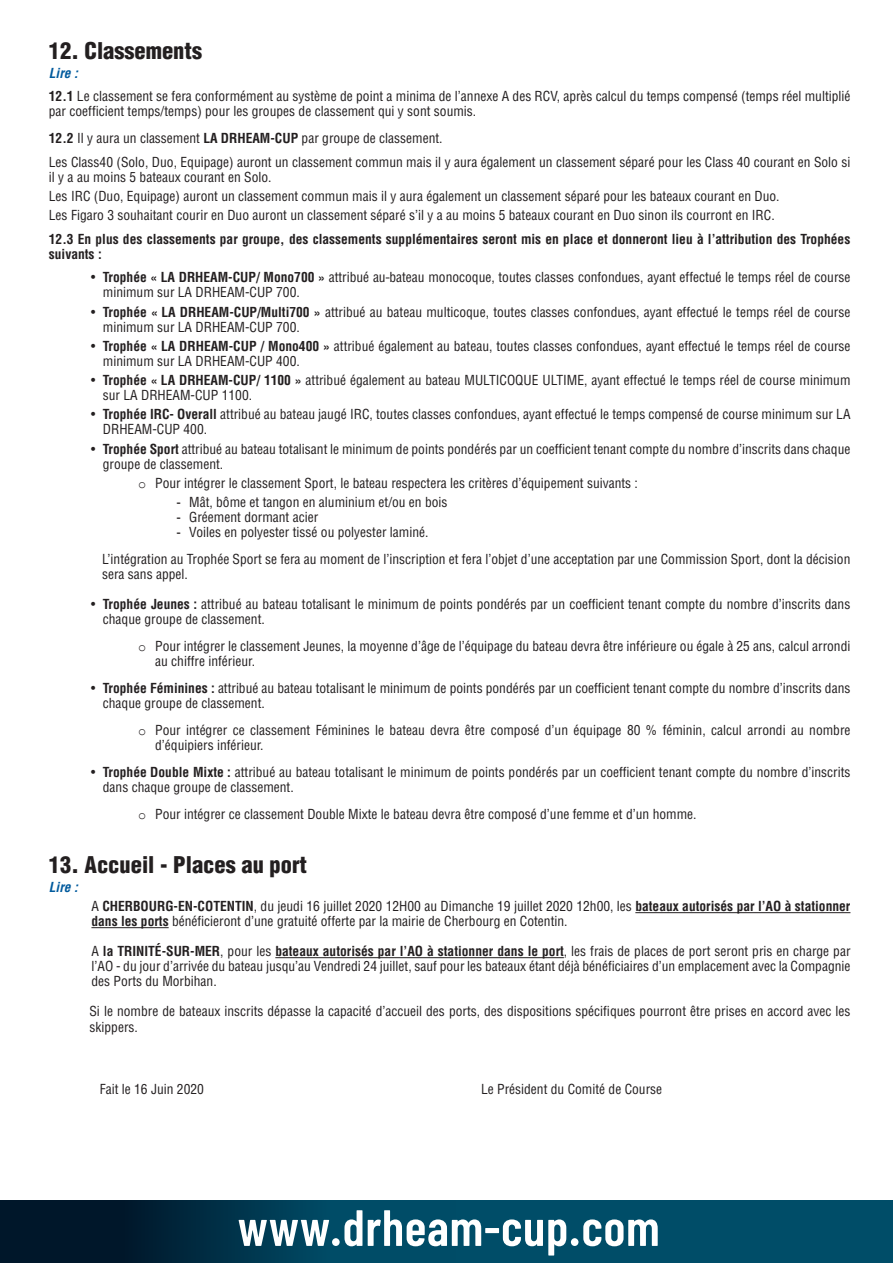
<style>
.page{position:relative;width:893px;height:1263px;background:#fff}
.page>*{position:absolute;margin:0;border:0;box-sizing:border-box;transform-origin:0 0}
.t1{font:600 51px "Barlow Condensed";letter-spacing:.01em;color:#fff}
.t2{font:900 condensed 22.5px "Helvetica LT Std";color:#231f20}
.t3{font:condensed 13.5px/15px "Helvetica LT Std";color:#231f20}
.t4{font:700 condensed 13.5px/15px "Helvetica LT Std";color:#231f20}
.t5{font:italic 700 condensed 13.5px "Helvetica LT Std";color:#015a9d}
.s1{font-weight:700;font-style:italic;color:#015a9d}
.s2{font-weight:700}
.s3{font-family:"Courier New";font-stretch:normal}
.s4{font-family:"Helvetica";font-stretch:normal}
</style>
<div class="page">
<hr style="left:635px;top:912px;width:215px;height:1px;background:#231f20">
<hr style="left:91px;top:927px;width:78px;height:1px;background:#231f20">
<hr style="left:275px;top:957px;width:289px;height:1px;background:#231f20">
<div style="left:0;top:1200px;width:893px;height:63px;background:#004d68"></div>
<div style="left:0;top:1200px;width:455px;height:63px;background:linear-gradient(to right,#000c1e,#005773)"></div>
<h2 class="t2" style="left:49px;top:36px;width:155px">12. Classements</h2>
<p class="t3" style="left:49px;top:61px;width:803px;line-height:23.5px"><span class="s1">Lire :<br></span><span class="s2">12.1</span> Le classement se fera conformément au système de point a minima de l’annexe A des RCV, après calcul du temps compensé (temps réel multiplié</p>
<p class="t3" style="left:49px;top:98px;width:429px;line-height:27px">par coefficient temps/temps) pour les groupes de classement qui y sont soumis.<br><span class="s2">12.2</span> Il y aura un classement <span class="s2">LA DRHEAM-CUP</span> par groupe de classement.</p>
<p class="t3" style="left:49px;top:154px;width:803px">Les Class40 (Solo, Duo, Equipage) auront un classement commun mais il y aura également un classement séparé pour les Class 40 courant en Solo si il y a au moins 5 bateaux courant en Solo.</p>
<p class="t3" style="left:49px;top:187px;width:732px;line-height:19.2px">Les IRC (Duo, Equipage) auront un classement commun mais il y aura également un classement séparé pour les bateaux courant en Duo.<br>Les Figaro 3 souhaitant courir en Duo auront un classement séparé s’il y a au moins 5 bateaux courant en Duo sinon ils courront en IRC.</p>
<p class="t4" style="left:49px;top:231px;width:803px">12.3 En plus des classements par groupe, des classements supplémentaires seront mis en place et donneront lieu à l’attribution des Trophées suivants :</p>
<p class="t3" style="left:103px;top:270px;width:749px;text-indent:-13px">• <span class="s2">Trophée « LA DRHEAM-CUP/ Mono700 »</span> attribué au bateau monocoque, toutes classes confondues, ayant effectué le temps réel de course minimum sur LA DRHEAM-CUP 700.</p>
<p class="t3" style="left:103px;top:304px;width:749px;text-indent:-13px">• <span class="s2">Trophée « LA DRHEAM-CUP/Multi700 »</span> attribué au bateau multicoque, toutes classes confondues, ayant effectué le temps réel de course minimum sur LA DRHEAM-CUP 700.</p>
<p class="t3" style="left:103px;top:338px;width:749px;text-indent:-13px">• <span class="s2">Trophée « LA DRHEAM-CUP / Mono400 »</span> attribué également au bateau, toutes classes confondues, ayant effectué le temps réel de course minimum sur LA DRHEAM-CUP 400.</p>
<p class="t3" style="left:103px;top:373px;width:749px;text-indent:-13px">• <span class="s2">Trophée « LA DRHEAM-CUP/ 1100 »</span> attribué également au bateau MULTICOQUE ULTIME, ayant effectué le temps réel de course minimum sur LA DRHEAM-CUP 1100.</p>
<p class="t3" style="left:103px;top:407px;width:749px;text-indent:-13px">• <span class="s2">Trophée IRC- Overall</span> attribué au bateau jaugé IRC, toutes classes confondues, ayant effectué le temps compensé de course minimum sur LA<br>DRHEAM-CUP 400.</p>
<p class="t3" style="left:103px;top:441px;width:749px;text-indent:-13px">• <span class="s2">Trophée Sport</span> attribué au bateau totalisant le minimum de points pondérés par un coefficient tenant compte du nombre d’inscrits dans chaque groupe de classement.</p>
<p class="t3" style="left:138px;top:475px;width:501px"><span class="s3">o</span> Pour intégrer le classement Sport, le bateau respectera les critères d’équipement suivants :</p>
<p class="t3" style="left:176px;top:495px;width:273px"><span class="s4">-</span> Mât, bôme et tangon en aluminium et/ou en bois</p>
<p class="t3" style="left:176px;top:510px;width:143px"><span class="s4">-</span> Gréement dormant acier</p>
<p class="t3" style="left:102px;top:519px;width:750px;line-height:27px;text-indent:74px"><span class="s4">-</span> Voiles en polyester tissé ou polyester laminé.<br>L’intégration au Trophée Sport se fera au moment de l’inscription et fera l’objet d’une acceptation par une Commission Sport, dont la décision</p>
<p class="t3" style="left:102px;top:567px;width:87px">sera sans appel.</p>
<p class="t3" style="left:103px;top:597px;width:749px;text-indent:-13px">• <span class="s2">Trophée Jeunes :</span> attribué au bateau totalisant le minimum de points pondérés par un coefficient tenant compte du nombre d’inscrits dans chaque groupe de classement.</p>
<p class="t3" style="left:155px;top:639px;width:697px;text-indent:-17px"><span class="s3">o</span> Pour intégrer le classement Jeunes, la moyenne d’âge de l’équipage du bateau devra être inférieure ou égale à 25 ans, calcul arrondi au chiffre inférieur.</p>
<p class="t3" style="left:103px;top:681px;width:749px;text-indent:-13px">• <span class="s2">Trophée Féminines :</span> attribué au bateau totalisant le minimum de points pondérés par un coefficient tenant compte du nombre d’inscrits dans chaque groupe de classement.</p>
<p class="t3" style="left:155px;top:723px;width:697px;text-indent:-17px"><span class="s3">o</span> Pour intégrer ce classement Féminines le bateau devra être composé d’un équipage 80 % féminin, calcul arrondi au nombre d’équipiers inférieur.</p>
<p class="t3" style="left:103px;top:765px;width:749px;text-indent:-13px">• <span class="s2">Trophée Double Mixte :</span> attribué au bateau totalisant le minimum de points pondérés par un coefficient tenant compte du nombre d’inscrits dans chaque groupe de classement.</p>
<p class="t3" style="left:138px;top:807px;width:560px"><span class="s3">o</span> Pour intégrer ce classement Double Mixte le bateau devra être composé d’une femme et d’un homme.</p>
<h2 class="t2" style="left:49px;top:850px;width:260px">13. Accueil - Places au port</h2>
<p class="t5" style="left:49px;top:879px;width:30px">Lire :</p>
<p class="t3" style="left:91px;top:899px;width:760px">A <span class="s2">CHERBOURG-EN-COTENTIN</span>, du jeudi 16 juillet 2020 12H00 au Dimanche 19 juillet 2020 12h00, les <span class="s2">bateaux autorisés par l’AO à stationner dans les ports</span> bénéficieront d’une gratuité offerte par la mairie de Cherbourg en Cotentin.</p>
<p class="t3" style="left:91px;top:944px;width:761px;text-align:justify">A <span class="s2">la TRINITÉ-SUR-MER</span>, pour les <span class="s2">bateaux autorisés par l’AO à stationner dans le port</span>, les frais de places de port seront pris en charge par l’AO - du jour d’arrivée du bateau jusqu’au Vendredi 24 juillet, sauf pour les bateaux étant déjà bénéficiaires d’un emplacement avec la Compagnie des Ports du Morbihan.</p>
<p class="t3" style="left:89px;top:1003px;width:763px;line-height:16.5px">Si le nombre de bateaux inscrits dépasse la capacité d’accueil des ports, des dispositions spécifiques pourront être prises en accord avec les skippers.</p>
<p class="t3" style="left:100px;top:1081px;width:106px">Fait le 16 Juin 2020</p>
<p class="t3" style="left:481px;top:1081px;width:183px">Le Président du Comité de Course</p>
<h1 class="t1" style="left:238px;top:1196px;width:424px">www.drheam-cup.com</h1>
</div>
